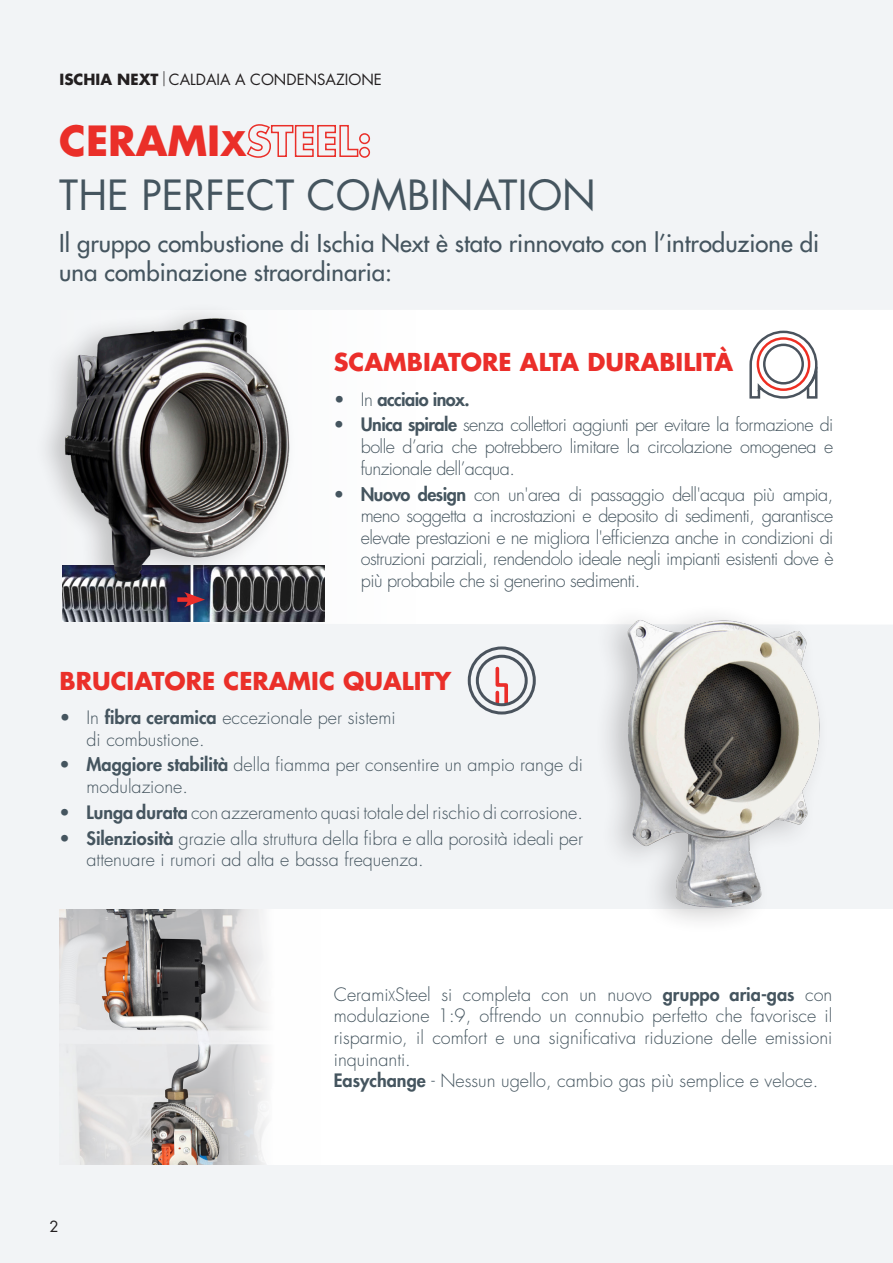
<style>
.page{position:relative;width:893px;height:1263px;background:#f2f4f6}
.page>*{position:absolute;margin:0;border:0;box-sizing:border-box;transform-origin:0 0}
.t1{font:40.5px "Futura Std";color:#45555f}
.t2{font:700 40.5px "Futura Std";color:#ea2f29}
.t3{font:500 24px/28.8px "Futura Std";color:#45555f}
.t4{font:700 24px "Futura Std";color:#eb2e2a}
.t5{font:700 24px "Futura Std";color:#ea2f29}
.t6{font:300 18px/21.6px "Futura Std";color:#45555f;text-align:justify}
.t7{font:800 18px "Futura Std";letter-spacing:-.03em;color:#45555f}
.t8{font:15px "Futura Std";color:#231f20}
.s1{font-weight:700}
.s2{font-size:33px}
.s3{font-weight:300}
.s4{font-weight:800}
.s5{font-size:13.5px}
</style>
<div class="page">
<div style="left:62px;top:310px;width:831px;height:314px;background:#fff"></div>
<div style="left:60px;top:909px;width:833px;height:255px;background:#fff"></div>
<div style="left:593px;top:603px;width:237px;height:332px;background:#f8f7f8"></div>
<img style="left:610px;top:606px;width:227px;height:305px">
<img style="left:60px;top:909px;width:208px;height:255px">
<div style="left:468px;top:646px;width:68px;height:68px;border:3px solid #4a535d;border-radius:50%"></div>
<svg style="left:494px;top:666px;width:16px;height:40px"></svg>
<div style="left:476px;top:655px;width:52px;height:51px;border:3px solid #4a535d;border-radius:50%"></div>
<svg style="left:748px;top:329px;width:71px;height:71px"></svg>
<div style="left:763px;top:344px;width:41px;height:40px;border:2px solid #4a535d;border-radius:50%"></div>
<div style="left:757px;top:337px;width:53px;height:54px;border:2px solid #ee2e22;border-radius:50%"></div>
<img style="left:63px;top:566px;width:262px;height:55px">
<div style="left:33px;top:301px;width:264px;height:304px;background:#231f20;opacity:.25"></div>
<img style="left:51px;top:307px;width:253px;height:286px">
<div style="left:177px;top:597px;width:15px;height:5px;background:#eb2e2a"></div>
<svg style="left:184px;top:592px;width:21px;height:15px"></svg>
<p class="t8" style="left:60px;top:70px;width:324px"><span class="s1">ISCHIA NEXT</span> CALDAIA A CONDENSAZIONE</p>
<p class="t2" style="left:59px;top:114px;width:314px">CERAMI<span class="s2">X</span>STEEL:</p>
<p class="t1" style="left:59px;top:169px;width:538px">THE PERFECT COMBINATION</p>
<p class="t3" style="left:59px;top:229px;width:761px">Il gruppo combustione di Ischia Next è stato rinnovato con l’introduzione di una combinazione straordinaria:</p>
<p class="t4" style="left:334px;top:346px;width:401px">SCAMBIATORE ALTA DURABILITÀ</p>
<p class="t7" style="left:334px;top:388px;width:137px"><span class="s3">• In</span> acciaio inox.</p>
<p class="t6" style="left:361px;top:415px;width:474px;text-indent:-27px"><span class="s4">• Unica spirale</span> senza collettori aggiunti per evitare la formazione di bolle d’aria che potrebbero limitare la circolazione omogenea e funzionale dell’acqua.</p>
<p class="t6" style="left:361px;top:484px;width:474px;text-indent:-27px"><span class="s4">• Nuovo design</span> con un'area di passaggio dell'acqua più ampia, meno soggetta a incrostazioni e deposito di sedimenti, garantisce elevate prestazioni e ne migliora l'efficienza anche in condizioni di ostruzioni parziali, rendendolo ideale negli impianti esistenti dove è più probabile che si generino sedimenti.</p>
<p class="t5" style="left:60px;top:665px;width:393px">BRUCIATORE CERAMIC QUALITY</p>
<p class="t6" style="left:87px;top:707px;width:311px;text-indent:-27px">• In <span class="s4">fibra ceramica</span> eccezionale per sistemi di combustione.</p>
<p class="t6" style="left:87px;top:754px;width:498px;text-indent:-27px"><span class="s4">• Maggiore stabilità</span> della fiamma per consentire un ampio range di modulazione.</p>
<p class="t6" style="left:60px;top:802px;width:525px"><span class="s4">• Lunga durata</span> con azzeramento quasi totale del rischio di corrosione.</p>
<p class="t6" style="left:87px;top:828px;width:498px;text-indent:-27px"><span class="s4">• Silenziosità</span> grazie alla struttura della fibra e alla porosità ideali per attenuare i rumori ad alta e bassa frequenza.</p>
<p class="t8" style="left:50px;top:1217px;width:11px">2</p>
<p class="t6" style="left:334px;top:984px;width:500px">Cerami<span class="s5">X</span>Steel si completa con un nuovo <span class="s4">gruppo aria-gas</span> con modulazione 1:9, offrendo un connubio perfetto che favorisce il risparmio, il comfort e una significativa riduzione delle emissioni inquinanti.</p>
<p class="t6" style="left:334px;top:1070px;width:486px"><span class="s4">Easychange</span> - Nessun ugello, cambio gas più semplice e veloce.</p>
</div>
